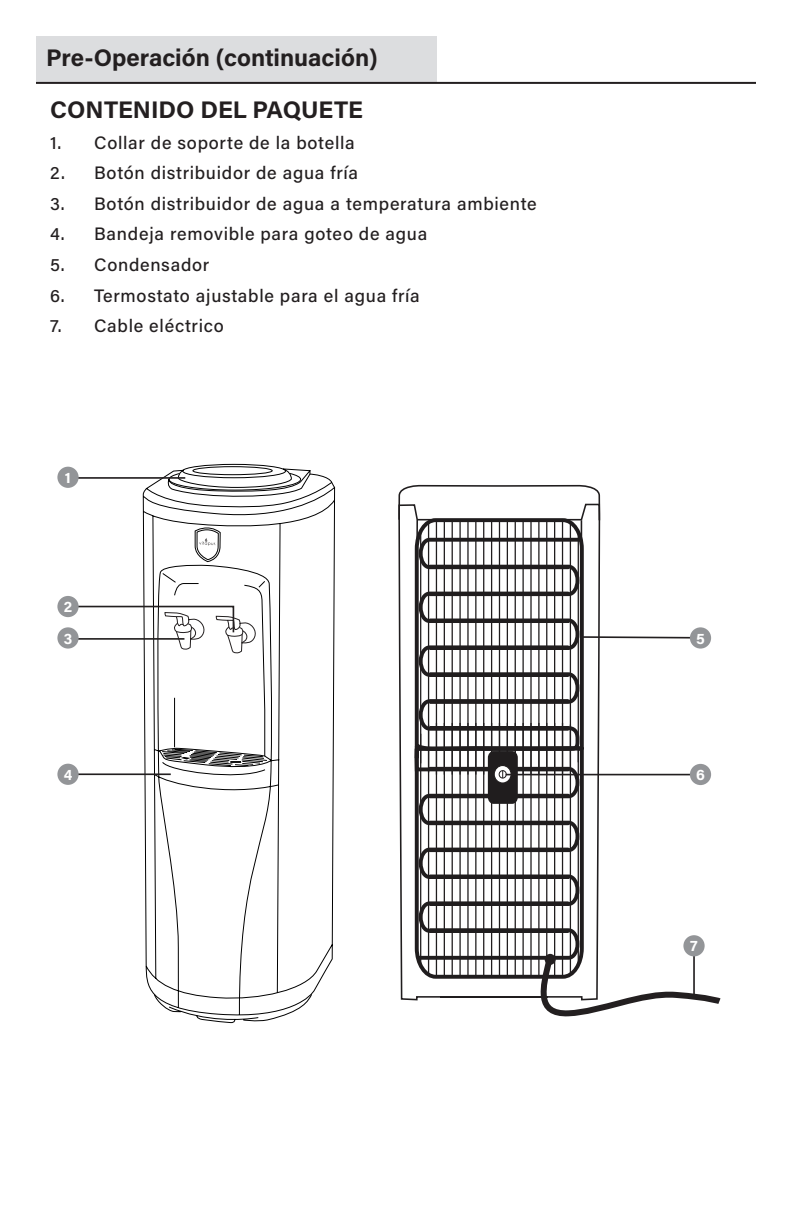
<style>
.page{position:relative;width:792px;height:1224px;background:#fff}
.page>*{position:absolute;margin:0;border:0;box-sizing:border-box;transform-origin:0 0}
.t1{font:700 24px "Acumin Pro";color:#231f20}
.t2{font:500 18px "Acumin Pro";letter-spacing:.04em;color:#231f20}
.t3{font:700 15.4px "Acumin Pro";color:#fff}
</style>
<div class="page">
<div style="left:36px;top:36px;width:400px;height:47px;background:#dcdddf"></div>
<hr style="left:36px;top:82px;width:720px;height:2px;background:#231f20">
<svg style="left:399px;top:629px;width:322px;height:388px"></svg>
<svg style="left:182px;top:464px;width:124px;height:6px"></svg>
<svg style="left:144px;top:470px;width:190px;height:524px"></svg>
<svg style="left:153px;top:776px;width:160px;height:247px"></svg>
<svg style="left:59px;top:476px;width:643px;height:300px"></svg>
<div style="left:57px;top:627px;width:22px;height:22px;background:#939598;border-radius:50%"></div>
<div style="left:57px;top:467px;width:22px;height:21px;background:#939598;border-radius:50%"></div>
<div style="left:57px;top:764px;width:22px;height:21px;background:#939598;border-radius:50%"></div>
<div style="left:690px;top:764px;width:21px;height:21px;background:#939598;border-radius:50%"></div>
<div style="left:690px;top:627px;width:21px;height:22px;background:#939598;border-radius:50%"></div>
<svg style="left:66px;top:523px;width:200px;height:240px"></svg>
<div style="left:57px;top:596px;width:22px;height:21px;background:#939598;border-radius:50%"></div>
<hr style="left:693px;top:946px;width:2px;height:53px;background:#231f20">
<div style="left:683px;top:935px;width:22px;height:21px;background:#939598;border-radius:50%"></div>
<p class="t1" style="left:46px;top:41px;width:333px">Pre-Operación (continuación)</p>
<p class="t1" style="left:50px;top:93px;width:314px">CONTENIDO DEL PAQUETE</p>
<p class="t2" style="left:50px;top:130px;width:306px">1. Collar de soporte de la botella</p>
<p class="t2" style="left:50px;top:160px;width:309px">2. Botón distribuidor de agua fría</p>
<p class="t2" style="left:50px;top:191px;width:488px">3. Botón distribuidor de agua a temperatura ambiente</p>
<p class="t2" style="left:50px;top:222px;width:379px">4. Bandeja removible para goteo de agua</p>
<p class="t2" style="left:50px;top:252px;width:161px">5. Condensador</p>
<p class="t2" style="left:50px;top:283px;width:371px">6. Termostato ajustable para el agua fría</p>
<p class="t2" style="left:50px;top:313px;width:175px">7. Cable eléctrico</p>
<p class="t3" style="left:65px;top:467px;width:8px">1</p>
<p class="t3" style="left:64px;top:596px;width:10px">2</p>
<p class="t3" style="left:64px;top:627px;width:10px">3</p>
<p class="t3" style="left:696px;top:627px;width:10px">5</p>
<p class="t3" style="left:64px;top:764px;width:10px">4</p>
<p class="t3" style="left:696px;top:764px;width:10px">6</p>
<p class="t3" style="left:690px;top:935px;width:9px">7</p>
</div>
